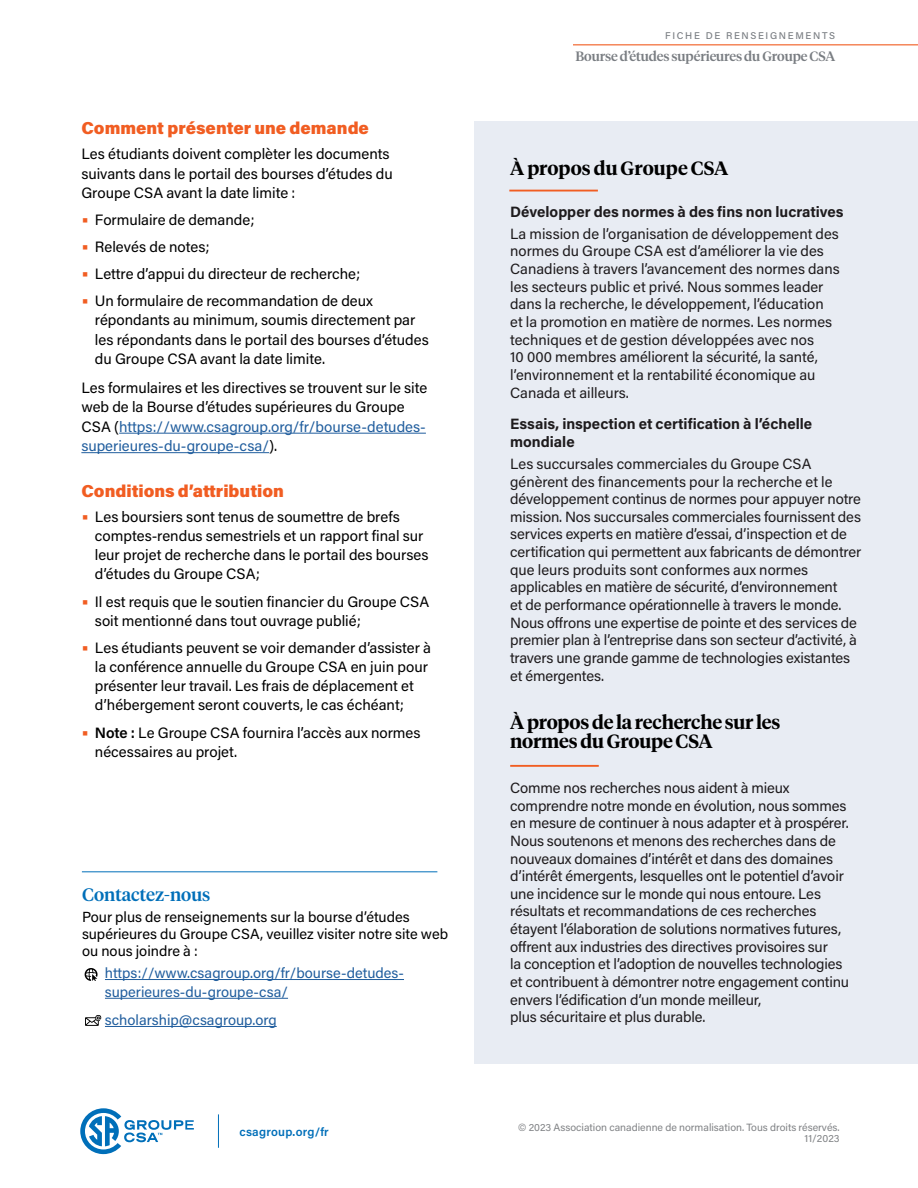
<style>
.page{position:relative;width:918px;height:1188px;background:#fff}
.page>*{position:absolute;margin:0;border:0;box-sizing:border-box;transform-origin:0 0}
.t1{font:600 19.2px/19.5px "Tiempos Headline";letter-spacing:-.01em;color:#000}
.t2{font:500 18px "Tiempos Headline";color:#006fb9}
.Subhead_Orange_Sans{font:900 17.25px "Acumin Pro";color:#f15d22}
.Body_Copy_Justified{font:15px/19.2px "Acumin Pro";color:#000}
.t3{font:700 15px/18px "Acumin Pro";color:#1e1b1d}
.Body_Copy_Justified-2{font:14.85px/17.7px "Acumin Pro";letter-spacing:-.01em;color:#1e1b1d}
.Body_Copy_Left_Algne{font:14.7px/17.2px "Acumin Pro";color:#000}
.Body_Copy_Left_Algne-2{font:14.7px/18.8px "Acumin Pro";color:#215e9e}
.t4{font:500 13.5px "Tiempos Headline";letter-spacing:-.01em;color:#797d82}
.t5{font:600 12px "Acumin Pro";letter-spacing:.02em;color:#006fb9}
.t6{font:10.5px/11.4px "Acumin Pro";color:#808285;text-align:right}
.t7{font:500 9.75px "Acumin Pro";letter-spacing:.17em;color:#797d82}
.s1{font-weight:700;font-size:18px;color:#f15d22}
.s2{color:#215e9e}
.s3{font-weight:600}
.s4{font-size:15px}
</style>
<div class="page">
<hr style="left:573px;top:44px;width:345px;height:1px;background:#f15d22">
<hr style="left:218px;top:1114px;width:1px;height:34px;background:#006fb9">
<svg style="left:80px;top:1108px;width:114px;height:46px"></svg>
<hr style="left:119px;top:433px;width:307px;height:1px;background:#215e9e">
<hr style="left:81px;top:452px;width:188px;height:1px;background:#215e9e">
<hr style="left:105px;top:979px;width:299px;height:1px;background:#215e9e">
<hr style="left:105px;top:998px;width:183px;height:1px;background:#215e9e">
<hr style="left:105px;top:1026px;width:172px;height:1px;background:#215e9e">
<hr style="left:82px;top:871px;width:355px;height:1px;background:#006fb9">
<svg style="left:85px;top:968px;width:13px;height:13px"></svg>
<div style="left:474px;top:122px;width:444px;height:942px;background:#e8ecf3"></div>
<hr style="left:509px;top:190px;width:89px;height:2px;background:#f15d22">
<hr style="left:510px;top:765px;width:89px;height:2px;background:#f15d22">
<svg style="left:85px;top:1015px;width:16px;height:11px"></svg>
<h3 class="Subhead_Orange_Sans" style="left:81px;top:116px;width:289px">Comment présenter une demande</h3>
<p class="Body_Copy_Justified" style="left:81px;top:144px;width:313px">Les étudiants doivent complèter les documents suivants dans le portail des bourses d’études du<br>Groupe CSA avant la date limite :</p>
<p class="Body_Copy_Justified" style="left:81px;top:209px;width:175px"><span class="s1">•</span> Formulaire de demande;</p>
<p class="Body_Copy_Justified" style="left:81px;top:236px;width:130px"><span class="s1">•</span> Relevés de notes;</p>
<p class="Body_Copy_Justified" style="left:81px;top:264px;width:280px"><span class="s1">•</span> Lettre d’appui du directeur de recherche;</p>
<p class="Body_Copy_Justified" style="left:95px;top:291px;width:335px;text-indent:-14px"><span class="s1">•</span> Un formulaire de recommandation de deux répondants au minimum, soumis directement par les répondants dans le portail des bourses d’études du Groupe CSA avant la date limite.</p>
<p class="Body_Copy_Justified" style="left:81px;top:377px;width:348px">Les formulaires et les directives se trouvent sur le site web de la Bourse d’études supérieures du Groupe CSA (<span class="s2">https://www.csagroup.org/fr/bourse-detudes&shy;superieures-du-groupe-csa/</span>).</p>
<h2 class="Subhead_Orange_Sans" style="left:81px;top:479px;width:204px">Conditions d’attribution</h2>
<p class="Body_Copy_Justified" style="left:95px;top:507px;width:335px;text-indent:-14px"><span class="s1">•</span> Les boursiers sont tenus de soumettre de brefs comptes-rendus semestriels et un rapport final sur leur projet de recherche dans le portail des bourses d’études du Groupe CSA;</p>
<p class="Body_Copy_Justified" style="left:95px;top:591px;width:336px;text-indent:-14px"><span class="s1">•</span> Il est requis que le soutien financier du Groupe CSA soit mentionné dans tout ouvrage publié;</p>
<p class="Body_Copy_Justified" style="left:95px;top:637px;width:338px;text-indent:-14px"><span class="s1">•</span> Les étudiants peuvent se voir demander d’assister à la conférence annuelle du Groupe CSA en juin pour présenter leur travail. Les frais de déplacement et d’hébergement seront couverts, le cas échéant;</p>
<p class="Body_Copy_Justified" style="left:95px;top:722px;width:327px;text-indent:-14px"><span class="s1">•</span> <span class="s3">Note :</span> Le Groupe CSA fournira l’accès aux normes nécessaires au projet.</p>
<h3 class="t2" style="left:82px;top:882px;width:130px">Contactez-nous</h3>
<p class="Body_Copy_Left_Algne" style="left:82px;top:907px;width:368px">Pour plus de renseignements sur la bourse d’études supérieures du Groupe CSA, veuillez visiter notre site web ou nous joindre à :</p>
<p class="Body_Copy_Left_Algne-2" style="left:105px;top:963px;width:301px">https://www.csagroup.org/fr/bourse-detudes&shy;superieures-du-groupe-csa/</p>
<p class="Body_Copy_Left_Algne-2" style="left:105px;top:1010px;width:173px">scholarship@csagroup.org</p>
<p class="t5" style="left:239px;top:1124px;width:91px">csagroup.org/fr</p>
<p class="t7" style="left:665px;top:29px;width:172px">FICHE DE RENSEIGNEMENTS</p>
<p class="t4" style="left:575px;top:47px;width:261px">Bourse d’études supérieures du Groupe CSA</p>
<h3 class="t1" style="left:510px;top:157px;width:220px">À propos du Groupe CSA</h3>
<h4 class="t3" style="left:510px;top:202px;width:335px">Développer des normes à des fins non lucratives</h4>
<p class="Body_Copy_Justified-2" style="left:510px;top:224px;width:331px">La mission de l’organisation de développement des normes du Groupe CSA est d’améliorer la vie des Canadiens à travers l’avancement des normes dans les secteurs public et privé. Nous sommes leader dans la recherche, le développement, l’éducation et la promotion en matière de normes. Les normes techniques et de gestion développées avec nos<br>10 000 membres améliorent la sécurité, la santé, l’environnement et la rentabilité économique au Canada et ailleurs<span class="s4">.</span></p>
<h4 class="t3" style="left:510px;top:414px;width:303px">Essais, inspection et certification à l’échelle mondiale</h4>
<p class="Body_Copy_Justified-2" style="left:510px;top:454px;width:353px">Les succursales commerciales du Groupe CSA génèrent des financements pour la recherche et le développement continus de normes pour appuyer notre mission. Nos succursales commerciales fournissent des services experts en matière d’essai, d’inspection et de certification qui permettent aux fabricants de démontrer que leurs produits sont conformes aux normes applicables en matière de sécurité, d’environnement<br>et de performance opérationnelle à travers le monde.<br>Nous offrons une expertise de pointe et des services de premier plan à l’entreprise dans son secteur d’activité, à travers une grande gamme de technologies existantes et émergentes.</p>
<h3 class="t1" style="left:510px;top:712px;width:272px">À propos de la recherche sur les normes du Groupe CSA</h3>
<p class="Body_Copy_Justified-2" style="left:510px;top:778px;width:341px">Comme nos recherches nous aident à mieux comprendre notre monde en évolution, nous sommes en mesure de continuer à nous adapter et à prospérer.<br>Nous soutenons et menons des recherches dans de nouveaux domaines d’intérêt et dans des domaines d’intérêt émergents, lesquelles ont le potentiel d’avoir une incidence sur le monde qui nous entoure. Les résultats et recommandations de ces recherches étayent l’élaboration de solutions normatives futures, offrent aux industries des directives provisoires sur<br>la conception et l’adoption de nouvelles technologies et contribuent à démontrer notre engagement continu envers l’édification d’un monde meilleur,<br>plus sécuritaire et plus durable.</p>
<p class="t6" style="left:518px;top:1121px;width:323px">© 2023 Association canadienne de normalisation. Tous droits réservés.<br>11/2023</p>
</div>
